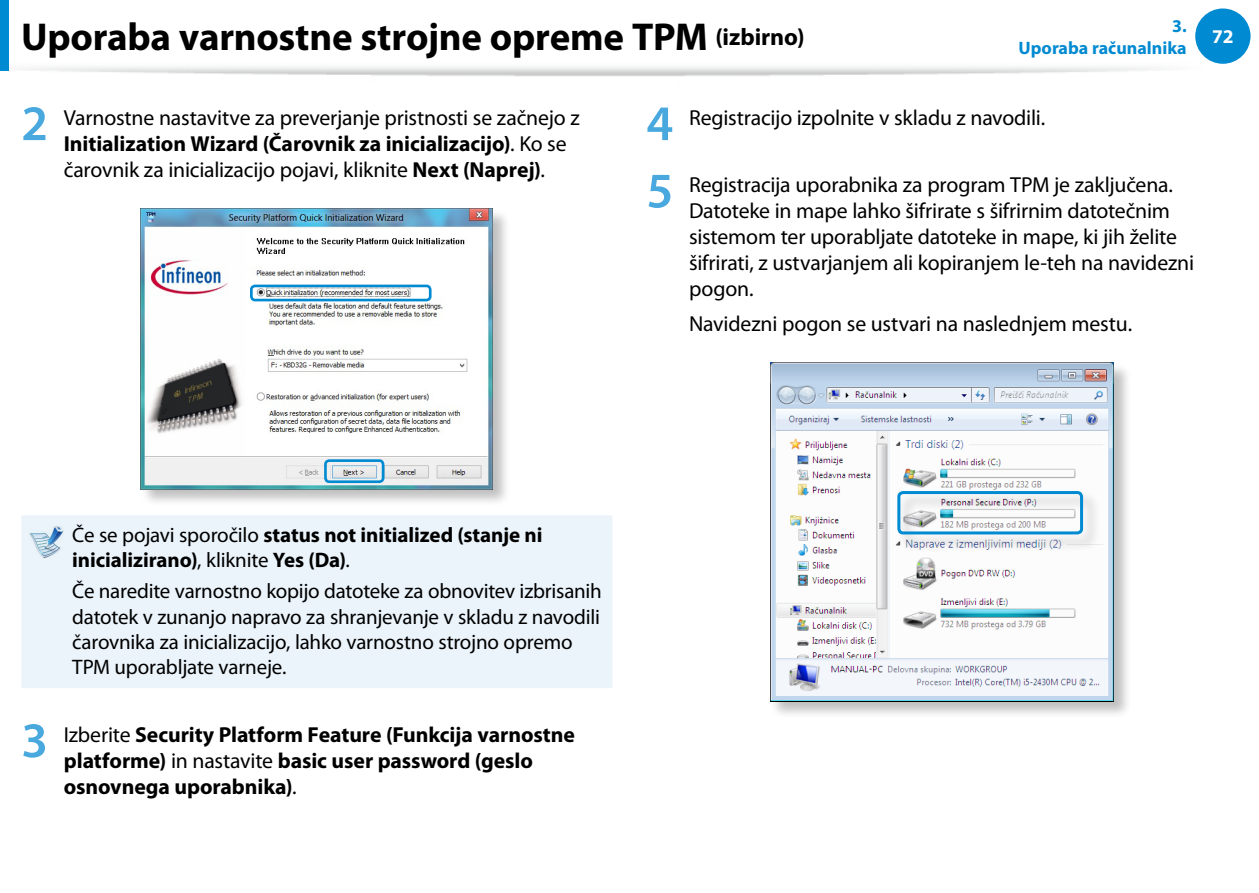
<style>
.page{position:relative;width:1259px;height:893px;background:#fff}
.page>*{position:absolute;margin:0;border:0;box-sizing:border-box;transform-origin:0 0}
.Number_Body{font:600 50.1px "Myriad Pro";color:#49a8de}
.Heading_1_-_hidden{font:700 39px "Myriad Pro";letter-spacing:-.01em;color:#000}
.Number_Body-2{font:21.75px/26.1px "Myriad Pro";letter-spacing:-.01em;color:#000}
.Number_Body-3{font:700 21.75px/26.1px "Myriad Pro";letter-spacing:-.005em;color:#000}
.Number_Body_indent{font:21.75px "Myriad Pro";letter-spacing:-.005em;color:#000}
.Note_Table_Body{font:21px/25.2px "Myriad Pro";letter-spacing:-.01em;color:#000}
.Note_Table_Body-2{font:700 21px/25.2px "Myriad Pro";letter-spacing:-.005em;color:#000}
.t1{font:700 19.5px "Myriad Pro";color:#fff}
.t2{font:700 18px/21.6px "Myriad Pro";color:#008ad1;text-align:right}
.s1{font-size:24px}
.s2{font-weight:700}
.s3{font-weight:400}
</style>
<div class="page">
<img style="left:0;top:22px;width:1214px;height:54px">
<div style="left:1195px;top:9px;width:55px;height:55px;background:#008ad1;border-radius:50%"></div>
<div style="left:0;top:0;width:9px;height:70px;background:#008ad1"></div>
<div style="left:140px;top:208px;width:377px;height:305px;background:#000;opacity:.25"></div>
<img style="left:141px;top:209px;width:352px;height:280px">
<div style="left:324px;top:459px;width:60px;height:24px;border:3px solid #008ad1;border-radius:4px"></div>
<div style="left:250px;top:285px;width:181px;height:16px;border:3px solid #008ad1;border-radius:4px"></div>
<div style="left:21px;top:515px;width:591px;height:173px;background:#ebf4fb"></div>
<img style="left:30px;top:526px;width:34px;height:32px">
<div style="left:769px;top:362px;width:369px;height:363px;background:#000;opacity:.25"></div>
<img style="left:770px;top:363px;width:344px;height:338px">
<div style="left:896px;top:490px;width:212px;height:69px;background:#000;opacity:.25"></div>
<div style="left:897px;top:491px;width:186px;height:43px;border:3px solid #008ad1;border-radius:4px"></div>
<p class="Heading_1_-_hidden" style="left:21px;top:11px;width:785px">Uporaba varnostne strojne opreme TPM <span class="s1">(izbirno)</span></p>
<p class="t2" style="left:1018px;top:15px;width:170px">3.<br>Uporaba računalnika</p>
<p class="Number_Body" style="left:21px;top:91px;width:28px">2</p>
<p class="Number_Body-2" style="left:64px;top:104px;width:517px">Varnostne nastavitve za preverjanje pristnosti se začnejo z<br><span class="s2">Initialization Wizard (Čarovnik za inicializacijo)</span>. Ko se čarovnik za inicializacijo pojavi, kliknite <span class="s2">Next (Naprej)</span>.</p>
<p class="Number_Body" style="left:646px;top:91px;width:28px">4</p>
<p class="Number_Body-2" style="left:689px;top:104px;width:358px">Registracijo izpolnite v skladu z navodili.</p>
<p class="Number_Body" style="left:646px;top:159px;width:28px">5</p>
<p class="Number_Body-2" style="left:689px;top:171px;width:506px">Registracija uporabnika za program TPM je zaključena.<br>Datoteke in mape lahko šifrirate s šifrirnim datotečnim sistemom ter uporabljate datoteke in mape, ki jih želite šifrirati, z ustvarjanjem ali kopiranjem le-teh na navidezni pogon.</p>
<p class="Number_Body_indent" style="left:689px;top:310px;width:444px">Navidezni pogon se ustvari na naslednjem mestu.</p>
<p class="t1" style="left:1212px;top:23px;width:23px">72</p>
<p class="Note_Table_Body-2" style="left:72px;top:521px;width:471px"><span class="s3">Če se pojavi sporočilo</span> status not initialized (stanje ni inicializirano)<span class="s3">, kliknite</span> Yes (Da)<span class="s3">.</span></p>
<p class="Note_Table_Body" style="left:72px;top:578px;width:531px">Če naredite varnostno kopijo datoteke za obnovitev izbrisanih datotek v zunanjo napravo za shranjevanje v skladu z navodili čarovnika za inicializacijo, lahko varnostno strojno opremo TPM uporabljate varneje.</p>
<p class="Number_Body" style="left:21px;top:708px;width:28px">3</p>
<p class="Number_Body-3" style="left:64px;top:720px;width:512px"><span class="s3">Izberite</span> Security Platform Feature (Funkcija varnostne platforme) <span class="s3">in nastavite</span> basic user password (geslo osnovnega uporabnika)<span class="s3">.</span></p>
</div>
